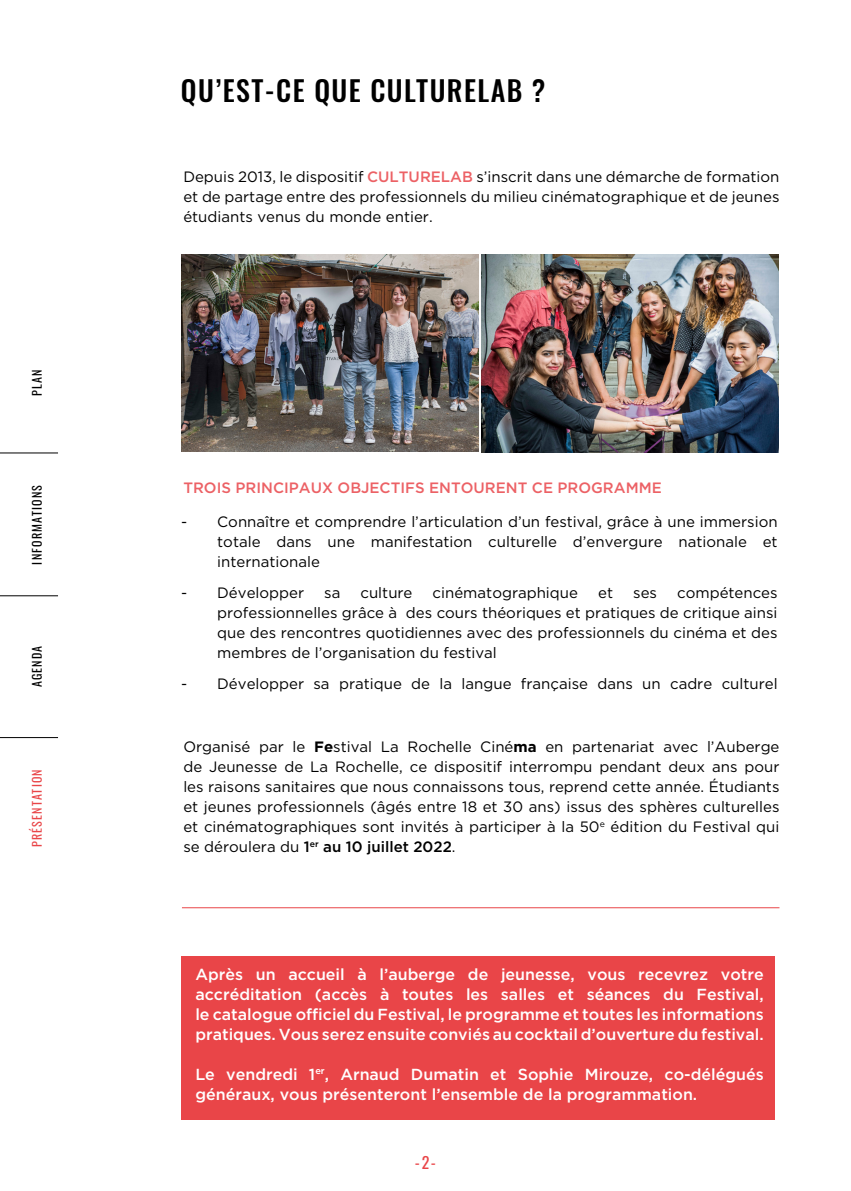
<style>
.page{position:relative;width:851px;height:1191px;background:#fff}
.page>*{position:absolute;margin:0;border:0;box-sizing:border-box;transform-origin:0 0}
.t1{font:500 28px "Oswald";letter-spacing:.05em;color:#000}
.t2{font:500 16px/20px "Gotham";color:#fff;text-align:justify}
.t3{font:16px "Oswald";color:#e94548}
.t4{font:15px/20px "Gotham";color:#000;text-align:justify}
.t5{font:500 15px "Gotham";color:#ec6165}
.t6{font:12px "Oswald";letter-spacing:.1em;color:#000}
.t7{font:12px "Oswald";letter-spacing:.1em;color:#e94548}
.s1{font-weight:500;color:#ec6165}
.s2{font-weight:700}
.s3{font-weight:500}
</style>
<div class="page">
<div style="left:181px;top:956px;width:594px;height:164px;background:#e94548"></div>
<hr style="left:0;top:595px;width:58px;height:1px;background:#000">
<hr style="left:0;top:737px;width:58px;height:1px;background:#000">
<hr style="left:0;top:452px;width:58px;height:1px;background:#000">
<img style="left:182px;top:255px;width:297px;height:196px">
<img style="left:481px;top:255px;width:297px;height:197px">
<hr style="left:182px;top:907px;width:597px;height:1px;background:#e94548">
<p class="t6" style="left:26px;top:396px;width:28px;rotate:-90deg">PLAN</p>
<p class="t6" style="left:26px;top:564px;width:81px;rotate:-90deg">INFORMATIONS</p>
<p class="t6" style="left:26px;top:687px;width:43px;rotate:-90deg">AGENDA</p>
<p class="t7" style="left:26px;top:847px;width:80px;rotate:-90deg">PRÉSENTATION</p>
<h1 class="t1" style="left:181px;top:76px;width:366px">QU’EST-CE QUE CULTURELAB ?</h1>
<p class="t4" style="left:183px;top:167px;width:597px">Depuis 2013, le dispositif <span class="s1">CULTURELAB</span> s’inscrit dans une démarche de formation et de partage entre des professionnels du milieu cinématographique et de jeunes étudiants venus du monde entier.</p>
<p class="t5" style="left:183px;top:478px;width:480px">TROIS PRINCIPAUX OBJECTIFS ENTOURENT CE PROGRAMME</p>
<p class="t4" style="left:217px;top:511px;width:562px;text-indent:-36px">- Connaître et comprendre l’articulation d’un festival, grâce à une immersion totale dans une manifestation culturelle d’envergure nationale et internationale</p>
<p class="t4" style="left:181px;top:582px;width:124px">- Développer</p>
<p class="t4" style="left:324px;top:582px;width:18px">sa</p>
<p class="t4" style="left:360px;top:582px;width:54px">culture</p>
<p class="t4" style="left:432px;top:582px;width:147px">cinématographique</p>
<p class="t4" style="left:598px;top:582px;width:16px">et</p>
<p class="t4" style="left:633px;top:582px;width:25px">ses</p>
<p class="t4" style="left:217px;top:582px;width:562px;text-indent:460px">compétences professionnelles grâce à des cours théoriques et pratiques de critique ainsi que des rencontres quotidiennes avec des professionnels du cinéma et des membres de l’organisation du festival</p>
<p class="t4" style="left:181px;top:674px;width:598px">- Développer sa pratique de la langue française dans un cadre culturel</p>
<p class="t4" style="left:183px;top:737px;width:597px">Organisé par le <span class="s2">Fe</span>stival La Rochelle Ciné<span class="s2">ma</span> en partenariat avec l’Auberge de Jeunesse de La Rochelle, ce dispositif interrompu pendant deux ans pour les raisons sanitaires que nous connaissons tous, reprend cette année. Étudiants et jeunes professionnels (âgés entre 18 et 30 ans) issus des sphères culturelles et cinématographiques sont invités à participer à la 50<sup>e</sup> édition du Festival qui se déroulera du <span class="s3">1</span><sup>er</sup> <span class="s3">au 10 juillet 2022</span>.</p>
<p class="t2" style="left:195px;top:963px;width:569px">Après un accueil à l’auberge de jeunesse, vous recevrez votre accréditation (accès à toutes les salles et séances du Festival, le catalogue officiel du Festival, le programme et toutes les informations pratiques. Vous serez ensuite conviés au cocktail d’ouverture du festival.</p>
<p class="t2" style="left:195px;top:1063px;width:569px">Le vendredi 1<sup>er</sup>, Arnaud Dumatin et Sophie Mirouze, co-délégués généraux, vous présenteront l’ensemble de la programmation.</p>
<p class="t3" style="left:415px;top:1148px;width:23px">-2-</p>
</div>
